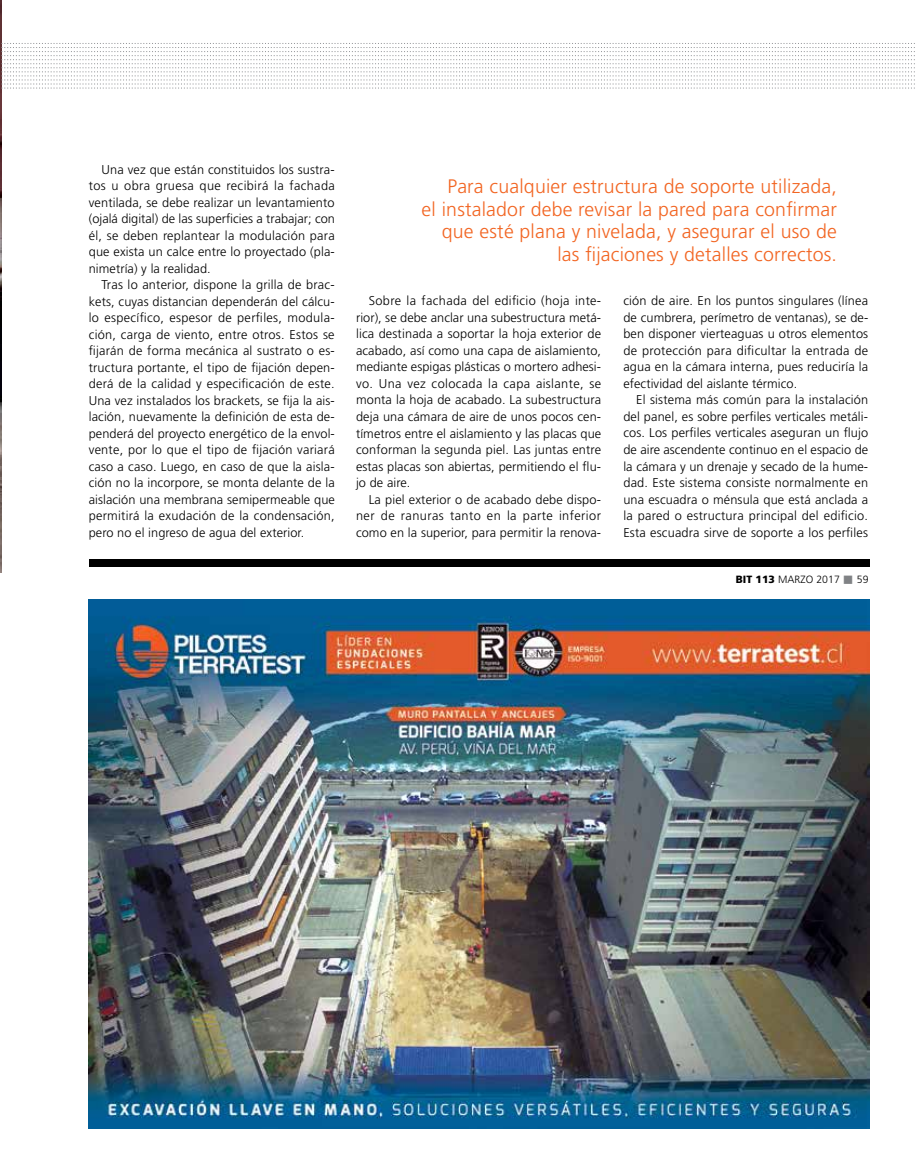
<style>
.page{position:relative;width:915px;height:1170px;background:#fff}
.page>*{position:absolute;margin:0;border:0;box-sizing:border-box;transform-origin:0 0}
.t1{font:300 19.5px/22.5px "Frutiger";letter-spacing:.01em;color:#f26522;text-align:right}
.t2{font:300 12.75px/16.5px "Frutiger";letter-spacing:.01em;color:#000;text-align:justify}
.t3{font:300 10.5px "Frutiger";letter-spacing:.005em;color:#000}
.s1{font-weight:900}
.s2{color:#808285}
</style>
<div class="page">
<img style="left:0;top:0;width:1px;height:572px">
<svg style="left:1px;top:43px;width:913px;height:46px"></svg>
<div style="left:89px;top:558px;width:780px;height:8px;background:#000"></div>
<img style="left:88px;top:599px;width:781px;height:529px">
<p class="t2" style="left:89px;top:161px;width:247px;text-indent:13px">Una vez que están constituidos los sustra&shy;tos u obra gruesa que recibirá la fachada ventilada, se debe realizar un levantamiento (ojalá digital) de las superficies a trabajar; con él, se deben replantear la modulación para que exista un calce entre lo proyectado (pla&shy;nimetría) y la realidad.</p>
<p class="t2" style="left:89px;top:276px;width:247px;text-indent:13px">Tras lo anterior, dispone la grilla de brac&shy;kets, cuyas distancian dependerán del cálcu&shy;lo específico, espesor de perfiles, modula&shy;ción, carga de viento, entre otros. Estos se fijarán de forma mecánica al sustrato o es&shy;tructura portante, el tipo de fijación depen&shy;derá de la calidad y especificación de este.<br>Una vez instalados los brackets, se fija la ais&shy;lación, nuevamente la definición de esta de&shy;penderá del proyecto energético de la envol&shy;vente, por lo que el tipo de fijación variará caso a caso. Luego, en caso de que la aisla&shy;ción no la incorpore, se monta delante de la aislación una membrana semipermeable que permitirá la exudación de la condensación, pero no el ingreso de agua del exterior.</p>
<h1 class="t1" style="left:421px;top:175px;width:416px">Para cualquier estructura de soporte utilizada,<br>el instalador debe revisar la pared para confirmar que esté plana y nivelada, y asegurar el uso de las fijaciones y detalles correctos.</h1>
<p class="t2" style="left:356px;top:293px;width:246px;text-indent:13px">Sobre la fachada del edificio (hoja inte&shy;rior), se debe anclar una subestructura metá&shy;lica destinada a soportar la hoja exterior de acabado, así como una capa de aislamiento, mediante espigas plásticas o mortero adhesi&shy;vo. Una vez colocada la capa aislante, se monta la hoja de acabado. La subestructura deja una cámara de aire de unos pocos cen&shy;tímetros entre el aislamiento y las placas que conforman la segunda piel. Las juntas entre estas placas son abiertas, permitiendo el flu&shy;jo de aire.</p>
<p class="t2" style="left:356px;top:491px;width:246px;text-indent:13px">La piel exterior o de acabado debe dispo&shy;ner de ranuras tanto en la parte inferior como en la superior, para permitir la renova-</p>
<p class="t2" style="left:623px;top:293px;width:246px">ción de aire. En los puntos singulares (línea de cumbrera, perímetro de ventanas), se de&shy;ben disponer vierteaguas u otros elementos de protección para dificultar la entrada de agua en la cámara interna, pues reduciría la efectividad del aislante térmico.</p>
<p class="t2" style="left:623px;top:392px;width:246px;text-indent:13px">El sistema más común para la instalación del panel, es sobre perfiles verticales metáli&shy;cos. Los perfiles verticales aseguran un flujo de aire ascendente continuo en el espacio de la cámara y un drenaje y secado de la hume&shy;dad. Este sistema consiste normalmente en una escuadra o ménsula que está anclada a la pared o estructura principal del edificio.<br>Esta escuadra sirve de soporte a los perfiles</p>
<p class="t3" style="left:735px;top:573px;width:134px"><span class="s1">BIT 113</span> marzo 2017 <span class="s2">■</span> 59</p>
</div>
